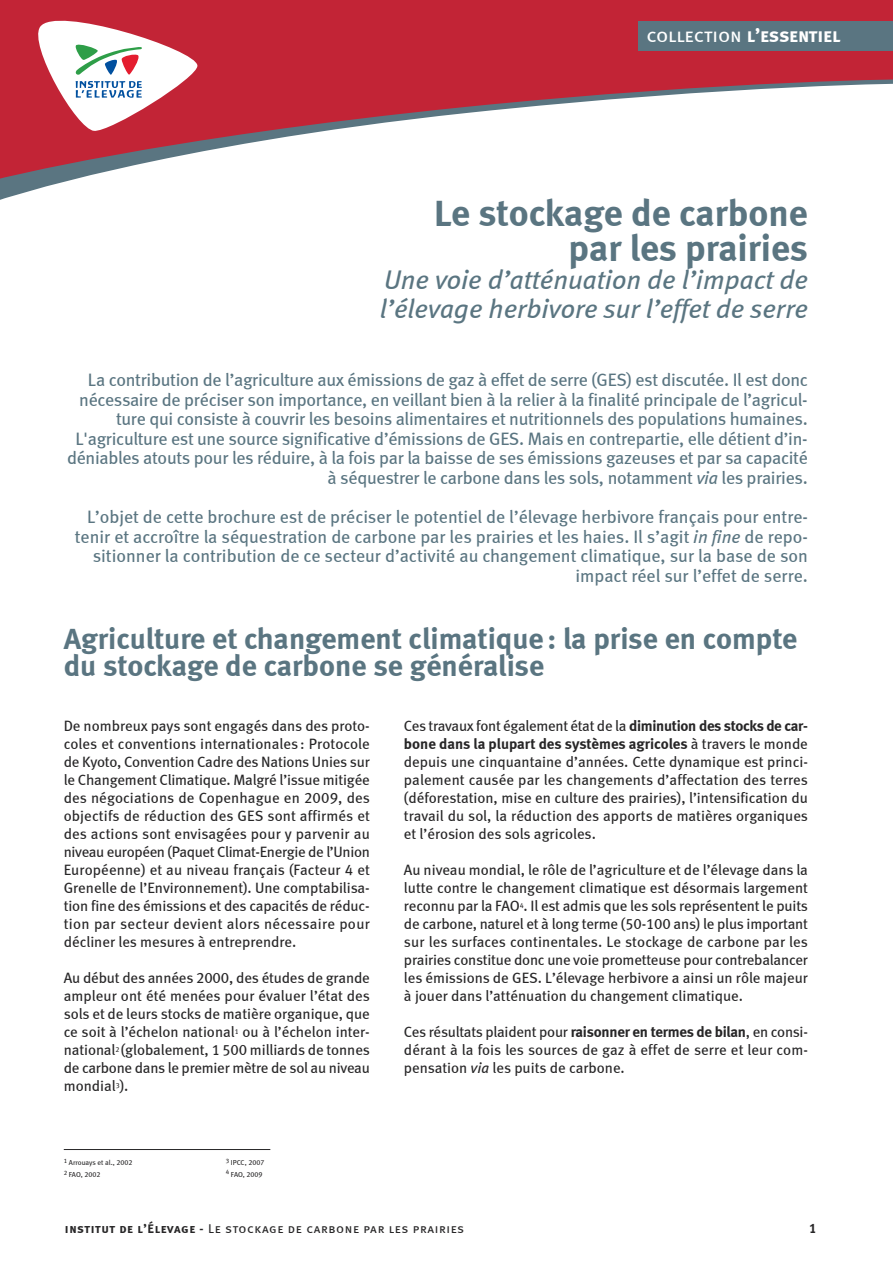
<style>
.page{position:relative;width:893px;height:1263px;background:#fff}
.page>*{position:absolute;margin:0;border:0;box-sizing:border-box;transform-origin:0 0}
.t1{font:37.5px/34.5px "Meta Bold LF";color:#5a7581;text-align:right}
.t2{font:30px/27px "Meta Bold LF";color:#5a7581}
.t3{font:italic 27px/28.5px "Meta Book LF";color:#5a7581}
.t4{font:19.5px "Meta Bold LF Caps";letter-spacing:-.01em;color:#fff}
.t5{font:18px/19.5px "Meta Book LF";letter-spacing:-.015em;color:#5a7581;text-align:right}
.t6{font:15px/18px "Meta Book LF";color:#272627;text-align:justify}
.t7{font:15px "Meta Book LF";letter-spacing:-.02em;color:#272627}
.t8{font:15px "Meta Bold LF";letter-spacing:-.005em;color:#272627}
.t9{font:13.5px "Meta Bold LF";color:#272627}
.t10{font:12.75px "Meta Book LF Caps";letter-spacing:.05em;color:#272627}
.t11{font:7.2px "Meta Book LF";color:#272627}
.s1{font-family:"Meta Book LF Caps"}
.s2{font-style:italic}
.s3{font-family:"Meta Bold LF"}
.s4{font-family:"Meta Book LF"}
.s5{font-family:"Meta Bold LF Caps"}
</style>
<div class="page">
<svg style="left:0;top:179px;width:75px;height:21px"></svg>
<svg style="left:0;top:0;width:893px;height:179px;fill:#c22436"></svg>
<svg style="left:38px;top:21px;width:159px;height:110px"></svg>
<div style="left:638px;top:21px;width:255px;height:30px;background:#5a7581"></div>
<hr style="left:64px;top:1149px;width:206px;height:1px;background:#272627">
<h3 class="t4" style="left:646px;top:24px;width:196px"><span class="s1">collection</span> l’essentiel</h3>
<h1 class="t1" style="left:434px;top:196px;width:375px">Le stockage de carbone par les prairies</h1>
<h3 class="t3" style="left:380px;top:266px;width:430px">Une voie d’atténuation de l’impact de l’élevage herbivore sur l’effet de serre</h3>
<p class="t5" style="left:67px;top:370px;width:743px">La contribution de l’agriculture aux émissions de gaz à effet de serre (GES) est discutée. Il est donc nécessaire de préciser son importance, en veillant bien à la relier à la finalité principale de l’agricul&shy;ture qui consiste à couvrir les besoins alimentaires et nutritionnels des populations humaines.<br>L'agriculture est une source significative d’émissions de GES. Mais en contrepartie, elle détient d’in&shy;déniables atouts pour les réduire, à la fois par la baisse de ses émissions gazeuses et par sa capacité à séquestrer le carbone dans les sols, notamment <span class="s2">via</span> les prairies.</p>
<p class="t5" style="left:75px;top:507px;width:734px">L’objet de cette brochure est de préciser le potentiel de l’élevage herbivore français pour entre&shy;tenir et accroître la séquestration de carbone par les prairies et les haies. Il s’agit <span class="s2">in fine</span> de repo&shy;sitionner la contribution de ce secteur d’activité au changement climatique, sur la base de son impact réel sur l’effet de serre.</p>
<h2 class="t2" style="left:64px;top:625px;width:735px">Agriculture et changement climatique: la prise en compte du stockage de carbone se généralise</h2>
<p class="t6" style="left:64px;top:717px;width:308px">De nombreux pays sont engagés dans des proto&shy;coles et conventions internationales : Protocole de Kyoto, Convention Cadre des Nations Unies sur le Changement Climatique. Malgré l’issue mitigée des négociations de Copenhague en 2009, des objectifs de réduction des GES sont affirmés et des actions sont envisagées pour y parvenir au niveau européen (Paquet Climat-Energie de l’Union Européenne) et au niveau français (Facteur 4 et Grenelle de l’Environnement). Une comptabilisa&shy;tion fine des émissions et des capacités de réduc&shy;tion par secteur devient alors nécessaire pour décliner les mesures à entreprendre.</p>
<p class="t6" style="left:64px;top:969px;width:308px">Au début des années 2000, des études de grande ampleur ont été menées pour évaluer l’état des sols et de leurs stocks de matière organique, que ce soit à l’échelon national<sup>1</sup> ou à l’échelon inter&shy;national<sup>2</sup> (globalement, 1500 milliards de tonnes de carbone dans le premier mètre de sol au niveau mondial<sup>3</sup>).</p>
<p class="t11" style="left:64px;top:1158px;width:70px"><sup>1</sup> Arrouays et al., 2002</p>
<p class="t11" style="left:226px;top:1158px;width:40px"><sup>3</sup> IPCC, 2007</p>
<p class="t11" style="left:64px;top:1170px;width:38px"><sup>2</sup> FAO, 2002</p>
<p class="t11" style="left:226px;top:1170px;width:38px"><sup>4</sup> FAO, 2009</p>
<p class="t7" style="left:404px;top:717px;width:405px">Ces travaux font également état de la <span class="s3">diminution des stocks de car-</span></p>
<p class="t8" style="left:404px;top:735px;width:405px">bone dans la plupart des systèmes agricoles <span class="s4">à travers le monde</span></p>
<p class="t6" style="left:404px;top:753px;width:406px">depuis une cinquantaine d’années. Cette dynamique est princi&shy;palement causée par les changements d’affectation des terres (déforestation, mise en culture des prairies), l’intensification du travail du sol, la réduction des apports de matières organiques et l’érosion des sols agricoles.</p>
<p class="t6" style="left:404px;top:861px;width:406px">Au niveau mondial, le rôle de l’agriculture et de l’élevage dans la lutte contre le changement climatique est désormais largement reconnu par la FAO<sup>4</sup>. Il est admis que les sols représentent le puits de carbone, naturel et à long terme (50-100 ans) le plus important sur les surfaces continentales. Le stockage de carbone par les prairies constitue donc une voie prometteuse pour contrebalancer les émissions de GES. L’élevage herbivore a ainsi un rôle majeur à jouer dans l’atténuation du changement climatique.</p>
<p class="t6" style="left:404px;top:1023px;width:405px">Ces résultats plaident pour <span class="s3">raisonner en termes de bilan</span>, en consi&shy;dérant à la fois les sources de gaz à effet de serre et leur com&shy;pensation <span class="s2">via</span> les puits de carbone.</p>
<p class="t10" style="left:65px;top:1221px;width:401px"><span class="s5">institut de l’Élevage -</span> Le stockage de carbone par les prairies</p>
<p class="t9" style="left:809px;top:1220px;width:9px">1</p>
</div>
